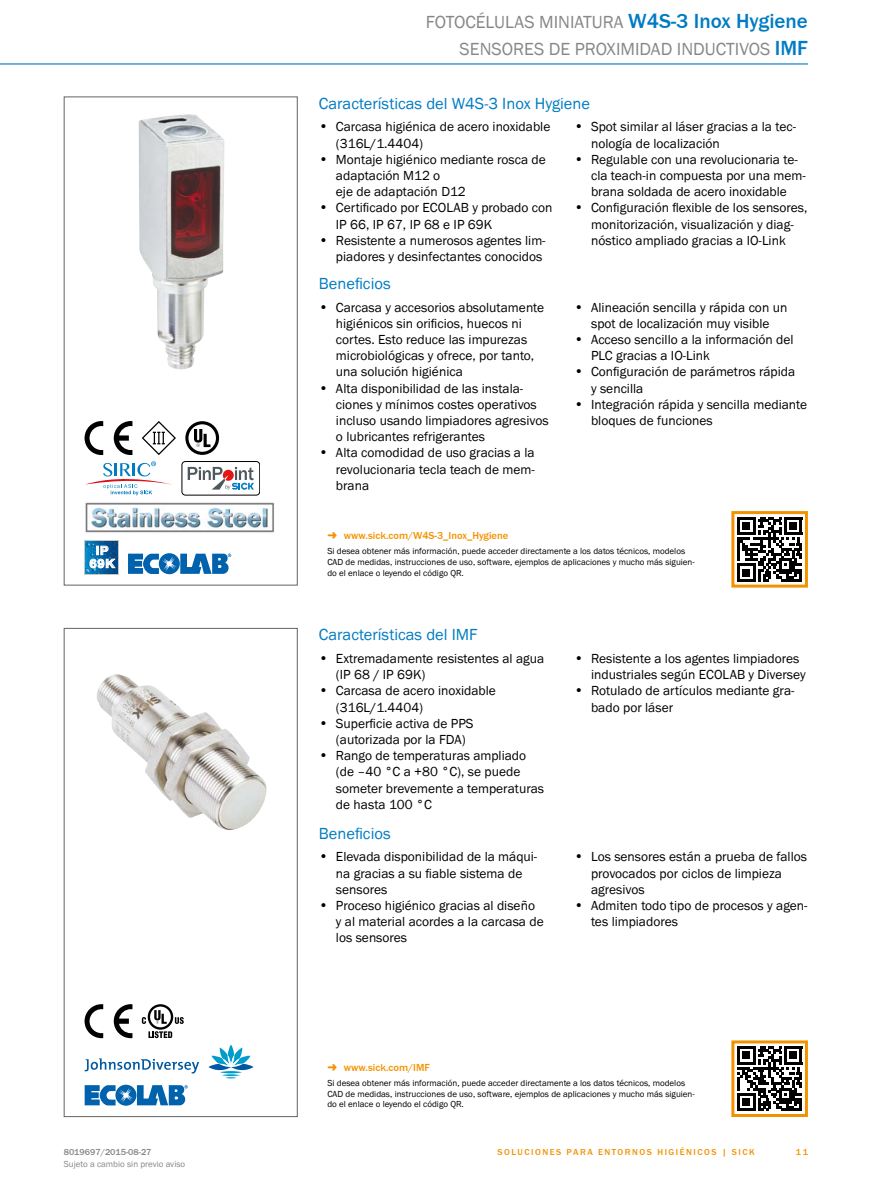
<style>
.page{position:relative;width:893px;height:1188px;background:#fff}
.page>*{position:absolute;margin:0;border:0;box-sizing:border-box;transform-origin:0 0}
.t1{font:500 21px "SICK Franklin";color:#007cc2}
.t2{font:18px "SICK Franklin";color:#878787}
.t3{font:16.5px "SICK Franklin";color:#007cc2}
.t4{font:13.5px/16.2px "SICK Franklin";color:#000}
.t5{font:700 11.85px/13px "Arial";color:#fff;text-align:center;scale:1.1 1}
.t6{font:500 10.5px "SICK Franklin";color:#f39200}
.t7{font:9px/10.8px "SICK Franklin";color:#000}
.t8{font:500 9px "SICK Franklin";letter-spacing:.17em;color:#f39200}
.t9{font:9px "SICK Franklin";color:#878787}
.t10{font:500 9px "SICK Franklin";color:#878787}
.s1{font-size:14.25px}
</style>
<div class="page">
<hr style="left:0;top:63px;width:808px;height:2px;background:#007cc2">
<img style="left:138px;top:114px;width:86px;height:255px">
<svg style="left:85px;top:421px;width:18px;height:34px"></svg>
<svg style="left:114px;top:421px;width:18px;height:34px"></svg>
<svg style="left:142px;top:421px;width:34px;height:34px"></svg>
<svg style="left:185px;top:421px;width:34px;height:34px"></svg>
<svg style="left:188px;top:424px;width:28px;height:28px"></svg>
<svg style="left:194px;top:429px;width:16px;height:18px"></svg>
<svg style="left:85px;top:461px;width:87px;height:34px"></svg>
<svg style="left:188px;top:467px;width:66px;height:23px"></svg>
<div style="left:182px;top:461px;width:78px;height:34px;border:1px solid #000;border-radius:4px"></div>
<img style="left:85px;top:502px;width:189px;height:31px">
<svg style="left:85px;top:540px;width:34px;height:34px"></svg>
<img style="left:86px;top:541px;width:32px;height:32px">
<svg style="left:90px;top:546px;width:26px;height:22px"></svg>
<svg style="left:128px;top:553px;width:103px;height:21px"></svg>
<div style="left:64px;top:97px;width:234px;height:488px;border:1px solid #646363"></div>
<svg style="left:737px;top:517px;width:65px;height:65px"></svg>
<hr style="left:784px;top:517px;width:18px;height:3px;background:#000">
<div style="left:731px;top:511px;width:77px;height:77px;border:3px solid #f39200"></div>
<img style="left:97px;top:674px;width:169px;height:156px">
<svg style="left:85px;top:1004px;width:18px;height:34px"></svg>
<svg style="left:114px;top:1004px;width:18px;height:34px"></svg>
<svg style="left:148px;top:1031px;width:24px;height:7px"></svg>
<svg style="left:175px;top:1017px;width:9px;height:7px"></svg>
<svg style="left:148px;top:1004px;width:25px;height:26px"></svg>
<div style="left:150px;top:1007px;width:21px;height:20px;background:#fff;border-radius:50%"></div>
<svg style="left:142px;top:1017px;width:4px;height:7px"></svg>
<svg style="left:154px;top:1010px;width:13px;height:14px"></svg>
<svg style="left:85px;top:1058px;width:114px;height:16px"></svg>
<svg style="left:222px;top:1074px;width:18px;height:4px"></svg>
<hr style="left:220px;top:1071px;width:22px;height:2px;background:#009dcc;border-radius:50%">
<svg style="left:211px;top:1047px;width:40px;height:18px"></svg>
<svg style="left:208px;top:1064px;width:23px;height:6px"></svg>
<svg style="left:231px;top:1064px;width:23px;height:6px"></svg>
<svg style="left:85px;top:1085px;width:103px;height:21px"></svg>
<div style="left:64px;top:628px;width:234px;height:489px;border:1px solid #646363"></div>
<svg style="left:737px;top:1046px;width:65px;height:65px"></svg>
<hr style="left:784px;top:1046px;width:18px;height:3px;background:#000">
<div style="left:731px;top:1040px;width:77px;height:77px;border:3px solid #f39200"></div>
<h2 class="t2" style="left:426px;top:11px;width:20px">Fotocélulas</h2>
<h2 class="t2" style="left:539px;top:11px;width:11px">miniatura</h2>
<h1 class="t1" style="left:628px;top:8px;width:181px">W4S-3 Inox Hygiene</h1>
<h2 class="t2" style="left:460px;top:38px;width:22px">Sensores</h2>
<h2 class="t2" style="left:549px;top:38px;width:78px">deproximidad</h2>
<h2 class="t2" style="left:677px;top:38px;width:11px">inductivos</h2>
<h1 class="t1" style="left:775px;top:35px;width:35px">IMF</h1>
<p class="t3" style="left:319px;top:93px;width:273px">Características del W4S-3 Inox Hygiene</p>
<p class="t4" style="left:336px;top:119px;width:216px;text-indent:-17px"><span class="s1">•</span> Carcasa higiénica de acero inoxidable (316L/1.4404)</p>
<p class="t4" style="left:336px;top:151px;width:212px;text-indent:-17px"><span class="s1">•</span> Montaje higiénico mediante rosca de adaptación M12 o<br>eje de adaptación D12</p>
<p class="t4" style="left:336px;top:200px;width:218px;text-indent:-17px"><span class="s1">•</span> Certificado por ECOLAB y probado con<br>IP 66, IP 67, IP 68 e IP 69K</p>
<p class="t4" style="left:319px;top:232px;width:228px;text-align:right"><span class="s1">•</span> Resistente a numerosos agentes lim&shy;piadores y desinfectantes conocidos</p>
<p class="t4" style="left:591px;top:119px;width:206px;text-indent:-17px"><span class="s1">•</span> Spot similar al láser gracias a la tec&shy;nología de localización</p>
<p class="t4" style="left:591px;top:151px;width:216px;text-indent:-17px"><span class="s1">•</span> Regulable con una revolucionaria te&shy;cla teach-in compuesta por una mem&shy;brana soldada de acero inoxidable</p>
<p class="t4" style="left:574px;top:200px;width:235px;text-align:center"><span class="s1">•</span> Configuración flexible de los sensores, monitorización, visualización y diag&shy;nóstico ampliado gracias a IO-Link</p>
<p class="t5" style="left:89px;top:544px;width:25px">IP<br>69K</p>
<p class="t3" style="left:319px;top:273px;width:73px">Beneficios</p>
<p class="t4" style="left:336px;top:299px;width:210px;text-indent:-17px"><span class="s1">•</span> Carcasa y accesorios absolutamente higiénicos sin orificios, huecos ni cortes. Esto reduce las impurezas microbiológicas y ofrece, por tanto, una solución higiénica</p>
<p class="t4" style="left:336px;top:380px;width:214px;text-indent:-17px"><span class="s1">•</span> Alta disponibilidad de las instala&shy;ciones y mínimos costes operativos incluso usando limpiadores agresivos o lubricantes refrigerantes</p>
<p class="t4" style="left:336px;top:445px;width:201px;text-align:justify;text-indent:-17px"><span class="s1">•</span> Alta comodidad de uso gracias a la revolucionaria tecla teach de mem&shy;brana</p>
<p class="t4" style="left:574px;top:299px;width:215px;text-align:center"><span class="s1">•</span> Alineación sencilla y rápida con un spot de localización muy visible</p>
<p class="t4" style="left:591px;top:332px;width:204px;text-indent:-17px"><span class="s1">•</span> Acceso sencillo a la información del<br>PLC gracias a IO-Link</p>
<p class="t4" style="left:591px;top:364px;width:206px;text-indent:-17px"><span class="s1">•</span> Configuración de parámetros rápida y sencilla</p>
<p class="t4" style="left:591px;top:396px;width:218px;text-indent:-17px"><span class="s1">•</span> Integración rápida y sencilla mediante bloques de funciones</p>
<p class="t6" style="left:344px;top:529px;width:166px">www.sick.com/W4S-3_Inox_Hygiene</p>
<p class="t7" style="left:327px;top:546px;width:369px">Si desea obtener más información, puede acceder directamente a los datos técnicos, modelos<br>CAD de medidas, instrucciones de uso, software, ejemplos de aplicaciones y mucho más siguien&shy;do el enlace o leyendo el código QR.</p>
<p class="t3" style="left:319px;top:624px;width:160px">Características del IMF</p>
<p class="t4" style="left:336px;top:651px;width:210px;text-indent:-17px"><span class="s1">•</span> Extremadamente resistentes al agua (IP 68 / IP 69K)</p>
<p class="t4" style="left:336px;top:683px;width:162px;text-indent:-17px"><span class="s1">•</span> Carcasa de acero inoxidable (316L/1.4404)</p>
<p class="t4" style="left:336px;top:715px;width:139px;text-indent:-17px"><span class="s1">•</span> Superficie activa de PPS (autorizada por la FDA)</p>
<p class="t4" style="left:336px;top:748px;width:210px;text-indent:-17px"><span class="s1">•</span> Rango de temperaturas ampliado (de –40 °C a +80 °C), se puede someter brevemente a temperaturas de hasta 100 °C</p>
<p class="t3" style="left:319px;top:823px;width:73px">Beneficios</p>
<p class="t4" style="left:336px;top:849px;width:203px;text-indent:-17px"><span class="s1">•</span> Elevada disponibilidad de la máqui&shy;na gracias a su fiable sistema de sensores</p>
<p class="t4" style="left:336px;top:898px;width:209px;text-indent:-17px"><span class="s1">•</span> Proceso higiénico gracias al diseño y al material acordes a la carcasa de los sensores</p>
<p class="t4" style="left:591px;top:651px;width:216px;text-indent:-17px"><span class="s1">•</span> Resistente a los agentes limpiadores industriales según ECOLAB y Diversey</p>
<p class="t4" style="left:591px;top:683px;width:205px;text-indent:-17px"><span class="s1">•</span> Rotulado de artículos mediante gra&shy;bado por láser</p>
<p class="t4" style="left:591px;top:849px;width:217px;text-indent:-17px"><span class="s1">•</span> Los sensores están a prueba de fallos provocados por ciclos de limpieza agresivos</p>
<p class="t4" style="left:591px;top:898px;width:218px;text-indent:-17px"><span class="s1">•</span> Admiten todo tipo de procesos y agen&shy;tes limpiadores</p>
<p class="t6" style="left:344px;top:1061px;width:87px">www.sick.com/IMF</p>
<p class="t7" style="left:327px;top:1078px;width:369px">Si desea obtener más información, puede acceder directamente a los datos técnicos, modelos<br>CAD de medidas, instrucciones de uso, software, ejemplos de aplicaciones y mucho más siguien&shy;do el enlace o leyendo el código QR.</p>
<p class="t10" style="left:64px;top:1146px;width:89px">8019697/2015-08-27</p>
<p class="t8" style="left:498px;top:1146px;width:259px">Soluci ones para entornos hi gi éni cos | SICK</p>
<p class="t9" style="left:64px;top:1159px;width:123px">Sujeto a cambio sin previo aviso</p>
<p class="t8" style="left:796px;top:1146px;width:14px">11</p>
</div>
